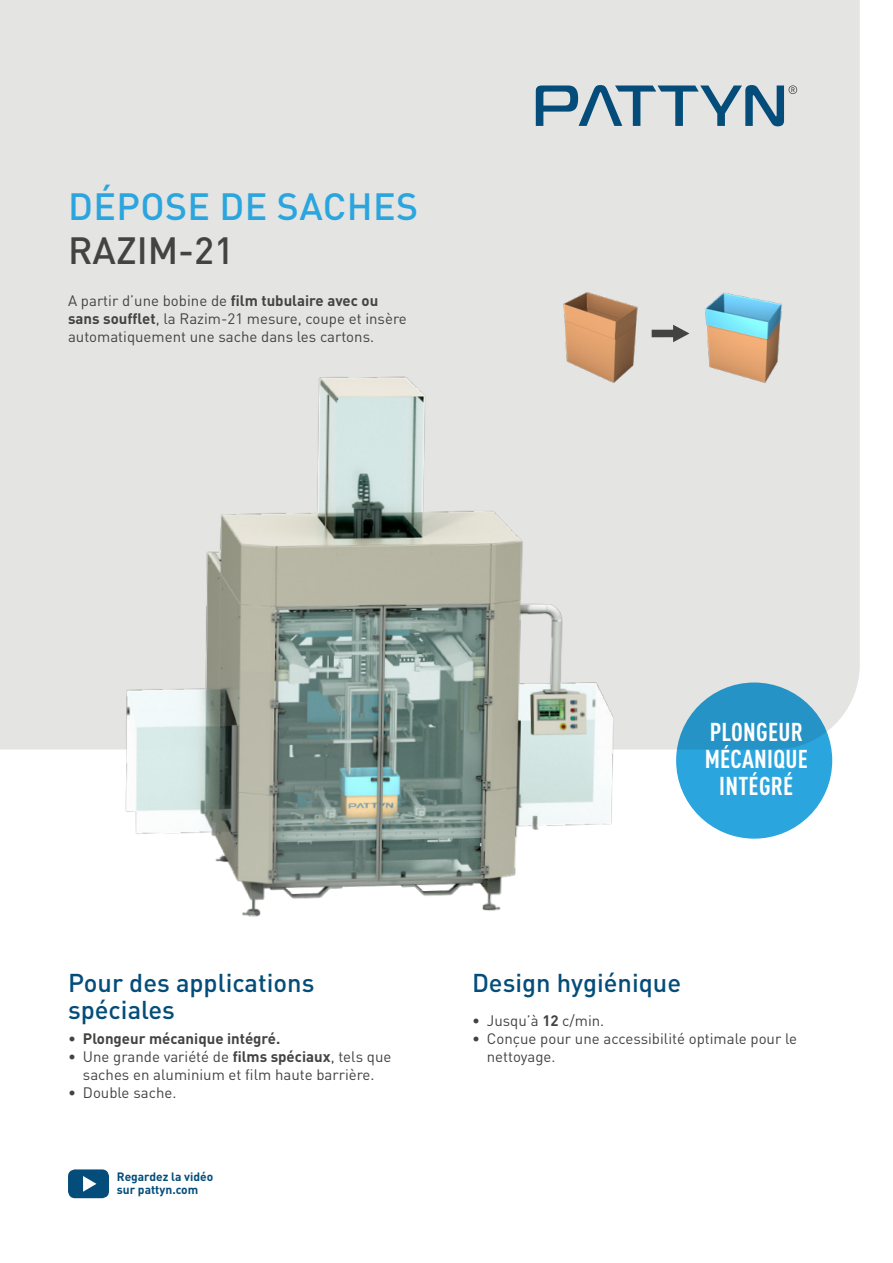
<style>
.page{position:relative;width:893px;height:1263px;background:#fff}
.page>*{position:absolute;margin:0;border:0;box-sizing:border-box;transform-origin:0 0}
.t1{font:500 37.5px "DIN Pro";letter-spacing:.01em;color:#2ba5de}
.t2{font:500 37.5px "DIN Pro";color:#434342}
.t3{font:500 25.5px/27px "DIN Pro";color:#044d7a}
.t4{font:700 25.5px "DIN Cond";letter-spacing:.01em;color:#fff}
.Machine_description{font:15px/18px "DIN Pro";color:#434342}
.t5{font:700 15px "DIN Pro";color:#434342}
.t6{font:700 12px/13.5px "DIN Pro";color:#044d7a}
.s1{font-weight:700}
.s2{font-weight:400}
</style>
<div class="page">
<div style="left:0;top:0;width:860px;height:749px;background:#e4e4e3"></div>
<svg style="left:536px;top:85px;width:261px;height:41px"></svg>
<svg style="left:68px;top:1169px;width:41px;height:29px"></svg>
<img style="left:562px;top:291px;width:77px;height:69px">
<img style="left:704px;top:292px;width:79px;height:92px">
<svg style="left:652px;top:325px;width:37px;height:17px"></svg>
<div style="left:676px;top:682px;width:156px;height:157px;background:linear-gradient(to bottom,#2791c3,#2eabe6);border-radius:50%"></div>
<img style="left:66px;top:360px;width:600px;height:557px">
<h1 class="t1" style="left:68px;top:181px;width:351px">DÉPOSE DE SACHES</h1>
<h1 class="t2" style="left:68px;top:225px;width:168px">RAZIM-21</h1>
<p class="Machine_description" style="left:68px;top:291px;width:340px">A partir d’une bobine de <span class="s1">film tubulaire avec ou sans soufflet</span>, la Razim-21 mesure, coupe et insère automatiquement une sache dans les cartons.</p>
<p class="t3" style="left:68px;top:968px;width:248px">Pour des applications spéciales</p>
<p class="t5" style="left:68px;top:1028px;width:214px"><span class="s2">•</span> Plongeur mécanique intégré.</p>
<p class="Machine_description" style="left:68px;top:1047px;width:325px;text-align:center">• Une grande variété de <span class="s1">films spéciaux</span>, tels que saches en aluminium et film haute barrière.</p>
<p class="Machine_description" style="left:68px;top:1083px;width:110px">• Double sache.</p>
<p class="t6" style="left:117px;top:1169px;width:98px">Regardez la vidéo sur pattyn.com</p>
<p class="t4" style="left:710px;top:717px;width:95px">PLONGEUR</p>
<p class="t4" style="left:705px;top:744px;width:105px">MÉCANIQUE</p>
<p class="t4" style="left:719px;top:771px;width:76px">INTÉGRÉ</p>
<p class="t3" style="left:472px;top:968px;width:211px">Design hygiénique</p>
<p class="Machine_description" style="left:472px;top:1011px;width:134px">• Jusqu’à <span class="s1">12</span> c/min.</p>
<p class="Machine_description" style="left:487px;top:1029px;width:312px;text-indent:-15px">• Conçue pour une accessibilité optimale pour le nettoyage.</p>
</div>
